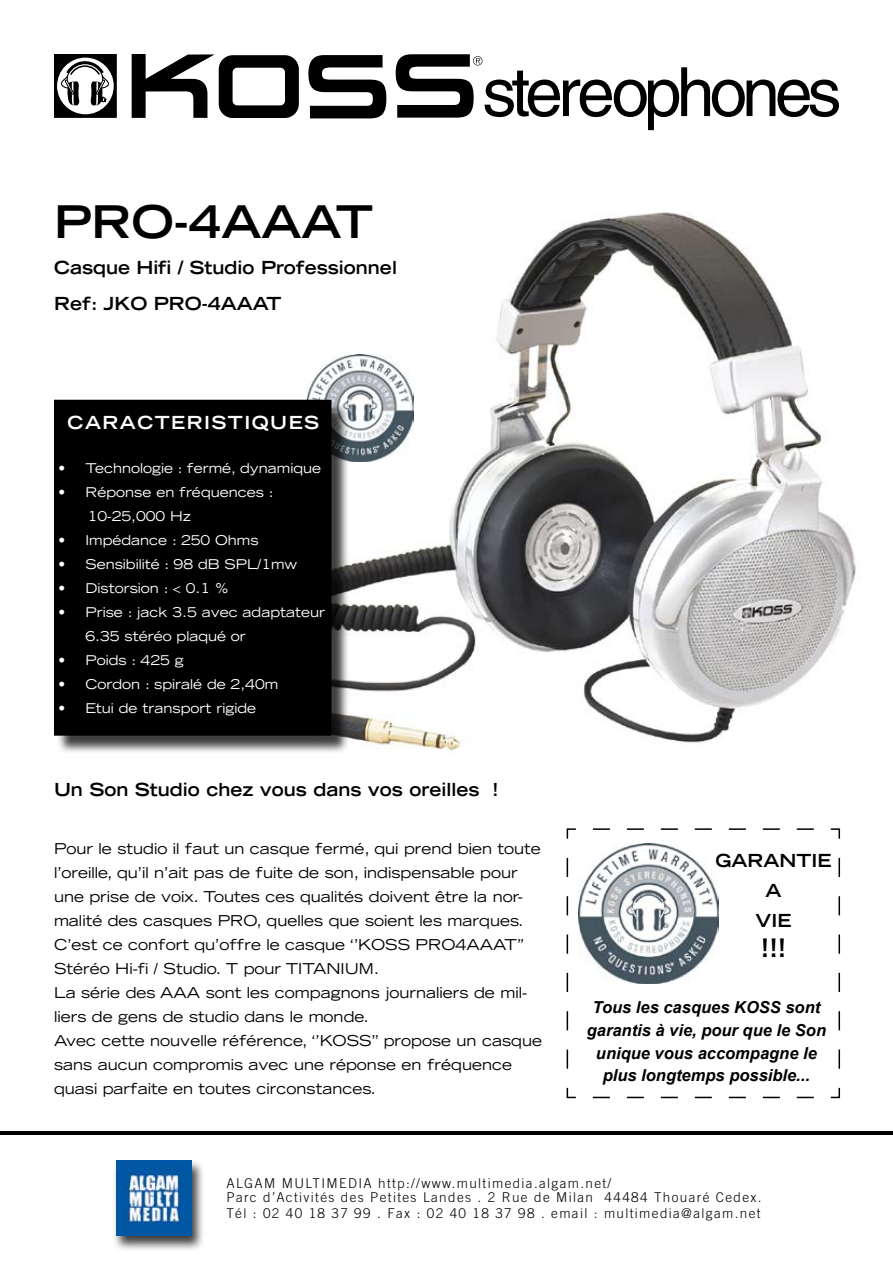
<style>
.page{position:relative;width:893px;height:1263px;background:#fff}
.page>*{position:absolute;margin:0;border:0;box-sizing:border-box;transform-origin:0 0}
.t1{font:700 expanded 45px "Trade Gothic LH";color:#000}
.t2{font:700 expanded 25.5px "Trade Gothic LH";color:#000}
.t3{font:700 expanded 18px/30px "Trade Gothic LH";color:#000;text-align:center}
.t4{font:700 expanded 18px "Trade Gothic LH";letter-spacing:.08em;color:#fff}
.t5{font:italic 700 16.5px/22.5px "Arial";color:#000;text-align:center}
.t6{font:expanded 15px/24px "Trade Gothic LH";color:#000}
.t7{font:expanded 13.5px/24px "Trade Gothic LH";color:#fff}
.t8{font:300 13.5px/13.2px "Trade Gothic";letter-spacing:.1em;color:#000}
</style>
<div class="page">
<hr style="left:0;top:1131px;width:893px;height:3px;background:#000">
<svg style="left:132px;top:54px;width:167px;height:64px"></svg>
<svg style="left:308px;top:55px;width:78px;height:63px"></svg>
<svg style="left:54px;top:54px;width:63px;height:64px"></svg>
<svg style="left:396px;top:54px;width:443px;height:76px"></svg>
<img style="left:233px;top:212px;width:623px;height:539px">
<svg style="left:566px;top:828px;width:275px;height:271px"></svg>
<img style="left:306px;top:354px;width:107px;height:107px">
<div style="left:111px;top:1158px;width:107px;height:105px;background:#000;opacity:.75"></div>
<img style="left:117px;top:1161px;width:75px;height:75px">
<div style="left:56px;top:402px;width:303px;height:367px;background:#000;opacity:.75"></div>
<div style="left:55px;top:400px;width:276px;height:335px;background:#000"></div>
<div style="left:54px;top:400px;width:277px;height:336px;border:2px solid #000"></div>
<h1 class="t1" style="left:54px;top:192px;width:321px">PRO-4AAAT</h1>
<p class="t3" style="left:54px;top:249px;width:344px;line-height:36px;text-align:left">Casque Hifi / Studio Professionnel<br>Ref: JKO PRO-4AAAT</p>
<p class="t4" style="left:68px;top:411px;width:253px">CARACTERISTIQUES</p>
<p class="t7" style="left:58px;top:455px;width:264px">• Technologie : fermé, dynamique</p>
<p class="t7" style="left:88px;top:479px;width:188px;text-indent:-29px">• Réponse en fréquences :<br>10-25,000 Hz</p>
<p class="t7" style="left:58px;top:527px;width:202px">• Impédance : 250 Ohms</p>
<p class="t7" style="left:58px;top:551px;width:240px">• Sensibilité : 98 dB SPL/1mw</p>
<p class="t7" style="left:58px;top:575px;width:172px">• Distorsion : &lt; 0.1 %</p>
<p class="t7" style="left:85px;top:599px;width:241px;text-indent:-27px">• Prise : jack 3.5 avec adaptateur<br>6.35 stéréo plaqué or</p>
<p class="t7" style="left:58px;top:647px;width:127px">• Poids : 425 g</p>
<p class="t7" style="left:58px;top:671px;width:221px">• Cordon : spiralé de 2,40m</p>
<p class="t7" style="left:58px;top:695px;width:199px">• Etui de transport rigide</p>
<p class="t3" style="left:54px;top:774px;width:446px">Un Son Studio chez vous dans vos oreilles !</p>
<p class="t6" style="left:54px;top:836px;width:489px">Pour le studio il faut un casque fermé, qui prend bien toute l’oreille, qu’il n’ait pas de fuite de son, indispensable pour une prise de voix. Toutes ces qualités doivent être la nor&shy;malité des casques PRO, quelles que soient les marques.<br>C’est ce confort qu’offre le casque ‘’KOSS PRO4AAAT’’ Stéréo Hi-fi / Studio. T pour TITANIUM.<br>La série des AAA sont les compagnons journaliers de mil&shy;liers de gens de studio dans le monde.<br>Avec cette nouvelle référence, ‘’KOSS’’ propose un casque sans aucun compromis avec une réponse en fréquence quasi parfaite en toutes circonstances.</p>
<p class="t3" style="left:716px;top:845px;width:117px">GARANTIE<br>A<br>VIE</p>
<h2 class="t2" style="left:761px;top:931px;width:27px">!!!</h2>
<p class="t5" style="left:587px;top:996px;width:241px">Tous les casques KOSS sont garantis à vie, pour que le Son unique vous accompagne le plus longtemps possible...</p>
<p class="t8" style="left:226px;top:1177px;width:537px">ALGAM MULTIMEDIA http://www.multimedia.algam.net/<br>Parc d’Activités des Petites Landes . 2 Rue de Milan 44484 Thouaré Cedex.</p>
<p class="t8" style="left:226px;top:1206px;width:536px">Tél : 02 40 18 37 99 . Fax : 02 40 18 37 98 . email : multimedia@algam.net</p>
</div>
